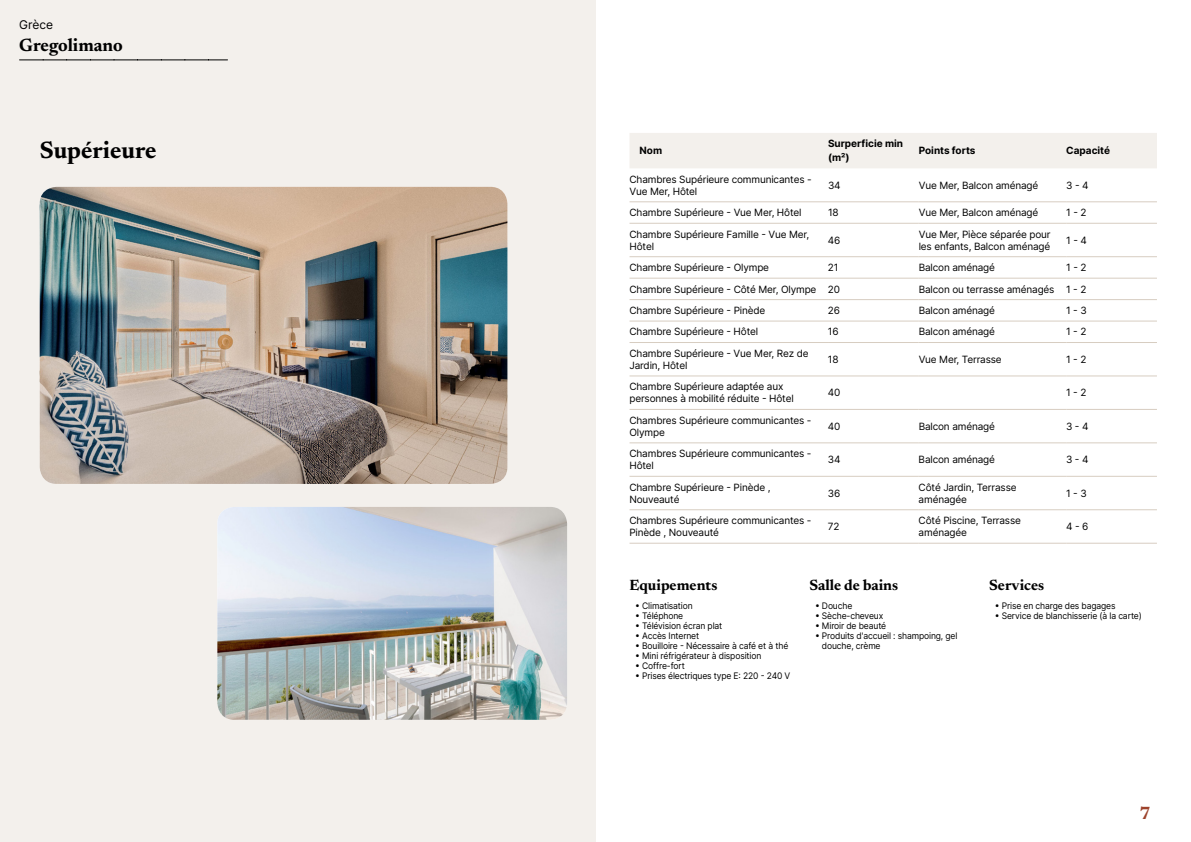
<style>
.page{position:relative;width:1191px;height:842px;background:#fff}
.page>*{position:absolute;margin:0;border:0;box-sizing:border-box;transform-origin:0 0}
.t1{font:700 24px "Newsreader 24 pt";color:#000}
.t2{font:700 18px "Newsreader 24 pt";color:#000}
.t3{font:700 18px "Newsreader 24 pt";color:#9d432c}
.t4{font:700 15px "Newsreader 24 pt";color:#000}
.t5{font:12px "Inter";color:#000}
.t6{font:10px/12px "Inter";letter-spacing:-.015em;color:#000}
.t7{font:700 10px/14px "Inter";color:#000}
.t8{font:9px/10px "Inter";letter-spacing:-.015em;color:#000;scale:.95 1}
</style>
<div class="page">
<div style="left:0;top:0;width:595px;height:842px;background:#f3f0ec"></div>
<img style="left:40px;top:187px;width:467px;height:297px">
<img style="left:217px;top:507px;width:350px;height:213px">
<svg style="left:20px;top:60px;width:207px;height:1px"></svg>
<div style="left:630px;top:133px;width:527px;height:35px;background:#f3f0ec"></div>
<hr style="left:629px;top:201px;width:199px;height:1px;background:#d7cdc1">
<hr style="left:828px;top:201px;width:90px;height:1px;background:#d7cdc1">
<hr style="left:918px;top:201px;width:148px;height:1px;background:#d7cdc1">
<hr style="left:1066px;top:201px;width:91px;height:1px;background:#d7cdc1">
<hr style="left:629px;top:223px;width:199px;height:1px;background:#d7cdc1">
<hr style="left:828px;top:223px;width:90px;height:1px;background:#d7cdc1">
<hr style="left:918px;top:223px;width:148px;height:1px;background:#d7cdc1">
<hr style="left:1066px;top:223px;width:91px;height:1px;background:#d7cdc1">
<hr style="left:629px;top:256px;width:199px;height:1px;background:#d7cdc1">
<hr style="left:828px;top:256px;width:90px;height:1px;background:#d7cdc1">
<hr style="left:918px;top:256px;width:148px;height:1px;background:#d7cdc1">
<hr style="left:1066px;top:256px;width:91px;height:1px;background:#d7cdc1">
<hr style="left:629px;top:278px;width:199px;height:1px;background:#d7cdc1">
<hr style="left:828px;top:278px;width:90px;height:1px;background:#d7cdc1">
<hr style="left:918px;top:278px;width:148px;height:1px;background:#d7cdc1">
<hr style="left:1066px;top:278px;width:91px;height:1px;background:#d7cdc1">
<hr style="left:629px;top:299px;width:199px;height:1px;background:#d7cdc1">
<hr style="left:828px;top:299px;width:90px;height:1px;background:#d7cdc1">
<hr style="left:918px;top:299px;width:148px;height:1px;background:#d7cdc1">
<hr style="left:1066px;top:299px;width:91px;height:1px;background:#d7cdc1">
<hr style="left:629px;top:321px;width:199px;height:1px;background:#d7cdc1">
<hr style="left:828px;top:321px;width:90px;height:1px;background:#d7cdc1">
<hr style="left:918px;top:321px;width:148px;height:1px;background:#d7cdc1">
<hr style="left:1066px;top:321px;width:91px;height:1px;background:#d7cdc1">
<hr style="left:629px;top:342px;width:199px;height:1px;background:#d7cdc1">
<hr style="left:828px;top:342px;width:90px;height:1px;background:#d7cdc1">
<hr style="left:918px;top:342px;width:148px;height:1px;background:#d7cdc1">
<hr style="left:1066px;top:342px;width:91px;height:1px;background:#d7cdc1">
<hr style="left:629px;top:375px;width:199px;height:1px;background:#d7cdc1">
<hr style="left:828px;top:375px;width:90px;height:1px;background:#d7cdc1">
<hr style="left:918px;top:375px;width:148px;height:1px;background:#d7cdc1">
<hr style="left:1066px;top:375px;width:91px;height:1px;background:#d7cdc1">
<hr style="left:629px;top:409px;width:199px;height:1px;background:#d7cdc1">
<hr style="left:828px;top:409px;width:90px;height:1px;background:#d7cdc1">
<hr style="left:918px;top:409px;width:148px;height:1px;background:#d7cdc1">
<hr style="left:1066px;top:409px;width:91px;height:1px;background:#d7cdc1">
<hr style="left:629px;top:442px;width:199px;height:1px;background:#d7cdc1">
<hr style="left:828px;top:442px;width:90px;height:1px;background:#d7cdc1">
<hr style="left:918px;top:442px;width:148px;height:1px;background:#d7cdc1">
<hr style="left:1066px;top:442px;width:91px;height:1px;background:#d7cdc1">
<hr style="left:629px;top:476px;width:199px;height:1px;background:#d7cdc1">
<hr style="left:828px;top:476px;width:90px;height:1px;background:#d7cdc1">
<hr style="left:918px;top:476px;width:148px;height:1px;background:#d7cdc1">
<hr style="left:1066px;top:476px;width:91px;height:1px;background:#d7cdc1">
<hr style="left:629px;top:509px;width:199px;height:1px;background:#d7cdc1">
<hr style="left:828px;top:509px;width:90px;height:1px;background:#d7cdc1">
<hr style="left:918px;top:509px;width:148px;height:1px;background:#d7cdc1">
<hr style="left:1066px;top:509px;width:91px;height:1px;background:#d7cdc1">
<hr style="left:629px;top:543px;width:199px;height:1px;background:#d7cdc1">
<hr style="left:828px;top:543px;width:90px;height:1px;background:#d7cdc1">
<hr style="left:918px;top:543px;width:148px;height:1px;background:#d7cdc1">
<hr style="left:1066px;top:543px;width:91px;height:1px;background:#d7cdc1">
<p class="t5" style="left:19px;top:15px;width:35px">Grèce</p>
<h2 class="t2" style="left:19px;top:32px;width:105px">Gregolimano</h2>
<h1 class="t1" style="left:40px;top:133px;width:118px">Supérieure</h1>
<p class="t7" style="left:639px;top:143px;width:24px">Nom</p>
<p class="t7" style="left:828px;top:136px;width:77px">Surperficie min (m²)</p>
<p class="t7" style="left:918px;top:143px;width:58px">Points forts</p>
<p class="t7" style="left:1066px;top:143px;width:45px">Capacité</p>
<p class="t6" style="left:629px;top:173px;width:184px">Chambres Supérieure communicantes -<br>Vue Mer, Hôtel</p>
<p class="t6" style="left:828px;top:179px;width:14px">34</p>
<p class="t6" style="left:918px;top:179px;width:121px">Vue Mer, Balcon aménagé</p>
<p class="t6" style="left:1066px;top:179px;width:24px">3 - 4</p>
<p class="t6" style="left:629px;top:206px;width:173px">Chambre Supérieure - Vue Mer, Hôtel</p>
<p class="t6" style="left:828px;top:206px;width:12px">18</p>
<p class="t6" style="left:918px;top:206px;width:121px">Vue Mer, Balcon aménagé</p>
<p class="t6" style="left:1066px;top:206px;width:22px">1 - 2</p>
<p class="t6" style="left:629px;top:228px;width:181px">Chambre Supérieure Famille - Vue Mer,<br>Hôtel</p>
<p class="t6" style="left:828px;top:234px;width:14px">46</p>
<p class="t6" style="left:918px;top:228px;width:133px">Vue Mer, Pièce séparée pour les enfants, Balcon aménagé</p>
<p class="t6" style="left:1066px;top:234px;width:22px">1 - 4</p>
<p class="t6" style="left:629px;top:261px;width:141px">Chambre Supérieure - Olympe</p>
<p class="t6" style="left:828px;top:261px;width:12px">21</p>
<p class="t6" style="left:918px;top:261px;width:78px">Balcon aménagé</p>
<p class="t6" style="left:1066px;top:261px;width:22px">1 - 2</p>
<p class="t6" style="left:629px;top:283px;width:212px">Chambre Supérieure - Côté Mer, Olympe 20</p>
<p class="t6" style="left:918px;top:283px;width:169px">Balcon ou terrasse aménagés 1 - 2</p>
<p class="t6" style="left:629px;top:304px;width:137px">Chambre Supérieure - Pinède</p>
<p class="t6" style="left:828px;top:304px;width:14px">26</p>
<p class="t6" style="left:918px;top:304px;width:78px">Balcon aménagé</p>
<p class="t6" style="left:1066px;top:304px;width:22px">1 - 3</p>
<p class="t6" style="left:629px;top:326px;width:130px">Chambre Supérieure - Hôtel</p>
<p class="t6" style="left:828px;top:326px;width:12px">16</p>
<p class="t6" style="left:918px;top:326px;width:78px">Balcon aménagé</p>
<p class="t6" style="left:1066px;top:326px;width:22px">1 - 2</p>
<p class="t6" style="left:629px;top:347px;width:181px">Chambre Supérieure - Vue Mer, Rez de<br>Jardin, Hôtel</p>
<p class="t6" style="left:828px;top:353px;width:12px">18</p>
<p class="t6" style="left:918px;top:353px;width:85px">Vue Mer, Terrasse</p>
<p class="t6" style="left:1066px;top:353px;width:22px">1 - 2</p>
<p class="t6" style="left:629px;top:380px;width:166px">Chambre Supérieure adaptée aux personnes à mobilité réduite - Hôtel</p>
<p class="t6" style="left:828px;top:386px;width:14px">40</p>
<p class="t6" style="left:1066px;top:386px;width:22px">1 - 2</p>
<p class="t6" style="left:629px;top:414px;width:184px">Chambres Supérieure communicantes -<br>Olympe</p>
<p class="t6" style="left:828px;top:420px;width:14px">40</p>
<p class="t6" style="left:918px;top:420px;width:78px">Balcon aménagé</p>
<p class="t6" style="left:1066px;top:420px;width:24px">3 - 4</p>
<p class="t6" style="left:629px;top:447px;width:184px">Chambres Supérieure communicantes -<br>Hôtel</p>
<p class="t6" style="left:828px;top:453px;width:14px">34</p>
<p class="t6" style="left:918px;top:453px;width:78px">Balcon aménagé</p>
<p class="t6" style="left:1066px;top:453px;width:24px">3 - 4</p>
<p class="t6" style="left:629px;top:481px;width:143px">Chambre Supérieure - Pinède ,<br>Nouveauté</p>
<p class="t6" style="left:828px;top:487px;width:14px">36</p>
<p class="t6" style="left:918px;top:481px;width:99px">Côté Jardin, Terrasse aménagée</p>
<p class="t6" style="left:1066px;top:487px;width:22px">1 - 3</p>
<p class="t6" style="left:629px;top:514px;width:184px">Chambres Supérieure communicantes -<br>Pinède , Nouveauté</p>
<p class="t6" style="left:828px;top:520px;width:13px">72</p>
<p class="t6" style="left:918px;top:514px;width:104px">Côté Piscine, Terrasse aménagée</p>
<p class="t6" style="left:1066px;top:520px;width:24px">4 - 6</p>
<h3 class="t4" style="left:629px;top:574px;width:89px">Equipements</h3>
<p class="t8" style="left:635px;top:600px;width:62px">• Climatisation</p>
<p class="t8" style="left:635px;top:610px;width:52px">• Téléphone</p>
<p class="t8" style="left:635px;top:620px;width:93px">• Télévision écran plat</p>
<p class="t8" style="left:635px;top:630px;width:69px">• Accès Internet</p>
<p class="t8" style="left:635px;top:640px;width:163px">• Bouilloire - Nécessaire à café et à thé</p>
<p class="t8" style="left:635px;top:650px;width:134px">• Mini réfrigérateur à disposition</p>
<p class="t8" style="left:635px;top:660px;width:54px">• Coffre-fort</p>
<p class="t8" style="left:635px;top:670px;width:165px">• Prises électriques type E: 220 - 240 V</p>
<h3 class="t4" style="left:809px;top:574px;width:90px">Salle de bains</h3>
<p class="t8" style="left:815px;top:600px;width:41px">• Douche</p>
<p class="t8" style="left:815px;top:610px;width:73px">• Sèche-cheveux</p>
<p class="t8" style="left:815px;top:620px;width:76px">• Miroir de beauté</p>
<p class="t8" style="left:822px;top:630px;width:144px;text-indent:-7px">• Produits d'accueil : shampoing, gel douche, crème</p>
<h3 class="t4" style="left:989px;top:574px;width:57px">Services</h3>
<p class="t8" style="left:994px;top:600px;width:129px">• Prise en charge des bagages</p>
<p class="t8" style="left:994px;top:610px;width:156px">• Service de blanchisserie (à la carte)</p>
<h2 class="t3" style="left:1139px;top:800px;width:13px">7</h2>
</div>
